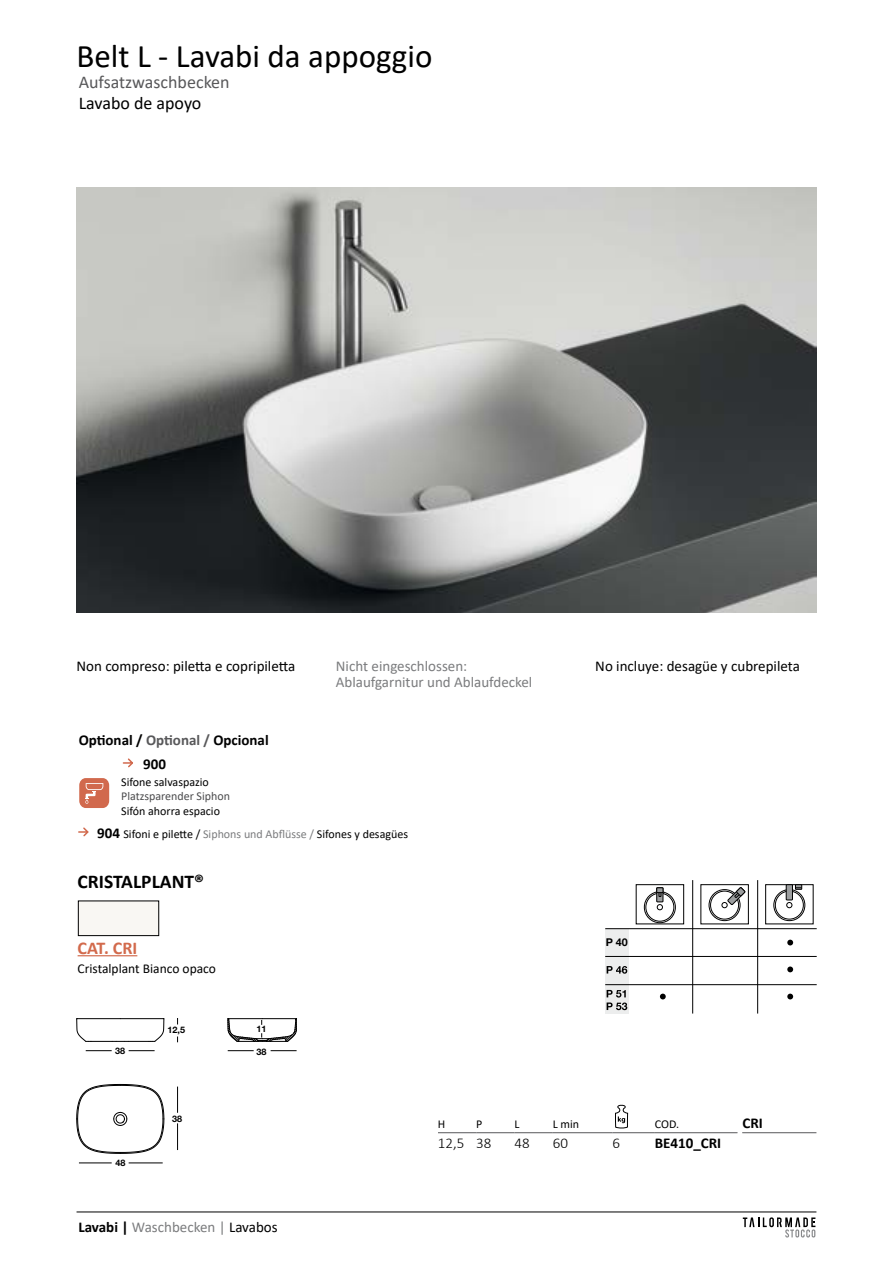
<style>
.page{position:relative;width:893px;height:1263px;background:#fff}
.page>*{position:absolute;margin:0;border:0;box-sizing:border-box;transform-origin:0 0}
.t1{font:33px "Calibri";color:#000}
.t2{font:700 19.5px "Calibri";color:#000}
.t3{font:18px "Calibri";color:#58585a}
.t4{font:18px "Calibri";color:#000}
.t5{font:700 18px "Calibri";color:#d26a4c}
.t6{font:15px/16.5px "Calibri";color:#7b7c7e}
.t7{font:15px "Calibri";color:#000}
.t8{font:700 15px/24px "Calibri";color:#000}
.t9{font:300 15px "Calibri";color:#000}
.t10{font:13.5px "Calibri";color:#000}
.t11{font:12px "Calibri";color:#000}
.t12{font:12px "Calibri";color:#4b4b4d}
.t13{font:700 10.8px "Helvetica Neue";color:#000}
.t14{font:700 9px "Helvetica Neue";color:#000}
.s1{color:#58585a}
.s2{font-weight:700;font-size:15px}
.s3{color:#7b7c7e}
.s4{font-weight:700;color:#000}
.s5{color:#000}
</style>
<div class="page">
<svg style="left:78px;top:827px;width:11px;height:10px"></svg>
<div style="left:79px;top:778px;width:30px;height:30px;background:#d1694d;border-radius:7px"></div>
<svg style="left:85px;top:783px;width:18px;height:21px"></svg>
<svg style="left:122px;top:758px;width:11px;height:10px"></svg>
<svg style="left:77px;top:1084px;width:87px;height:70px"></svg>
<svg style="left:77px;top:1018px;width:88px;height:24px"></svg>
<hr style="left:77px;top:1018px;width:43px;height:1px;background:#000">
<hr style="left:120px;top:1018px;width:43px;height:1px;background:#000">
<svg style="left:177px;top:1123px;width:1px;height:27px"></svg>
<svg style="left:177px;top:1086px;width:1px;height:27px"></svg>
<svg style="left:227px;top:1018px;width:70px;height:24px"></svg>
<hr style="left:79px;top:1163px;width:33px;height:1px;background:#000">
<hr style="left:129px;top:1163px;width:34px;height:1px;background:#000">
<svg style="left:86px;top:1050px;width:26px;height:1px"></svg>
<svg style="left:129px;top:1050px;width:26px;height:1px"></svg>
<svg style="left:228px;top:1050px;width:26px;height:1px"></svg>
<svg style="left:271px;top:1050px;width:26px;height:1px"></svg>
<div style="left:605px;top:928px;width:24px;height:85px;background:#eceded"></div>
<div style="left:765px;top:884px;width:48px;height:40px;border:1px solid #000"></div>
<svg style="left:774px;top:889px;width:31px;height:32px"></svg>
<div style="left:773px;top:889px;width:32px;height:32px;border:1px solid #000;border-radius:50%"></div>
<div style="left:775px;top:891px;width:28px;height:28px;background:#fff;border-radius:50%"></div>
<div style="left:775px;top:891px;width:29px;height:28px;border:1px solid #000;border-radius:50%"></div>
<svg style="left:786px;top:902px;width:6px;height:6px"></svg>
<div style="left:786px;top:885px;width:6px;height:15px;background:#9c9e9f"></div>
<div style="left:786px;top:884px;width:7px;height:16px;border:1px solid #000"></div>
<div style="left:795px;top:884px;width:7px;height:6px;border:1px solid #000"></div>
<svg style="left:795px;top:885px;width:7px;height:4px"></svg>
<div style="left:636px;top:884px;width:48px;height:40px;border:1px solid #000"></div>
<svg style="left:644px;top:892px;width:31px;height:31px"></svg>
<div style="left:644px;top:891px;width:32px;height:32px;border:1px solid #000;border-radius:50%"></div>
<div style="left:646px;top:893px;width:28px;height:28px;background:#fff;border-radius:50%"></div>
<div style="left:645px;top:893px;width:29px;height:28px;border:1px solid #000;border-radius:50%"></div>
<svg style="left:657px;top:904px;width:6px;height:6px"></svg>
<div style="left:657px;top:888px;width:6px;height:14px;background:#9c9e9f"></div>
<div style="left:656px;top:887px;width:7px;height:15px;border:1px solid #000"></div>
<svg style="left:657px;top:893px;width:6px;height:4px"></svg>
<div style="left:656px;top:887px;width:7px;height:6px;border:1px solid #000"></div>
<div style="left:700px;top:884px;width:49px;height:40px;border:1px solid #000"></div>
<svg style="left:709px;top:889px;width:31px;height:32px"></svg>
<div style="left:709px;top:889px;width:31px;height:32px;border:1px solid #000;border-radius:50%"></div>
<div style="left:710px;top:891px;width:29px;height:28px;background:#fff;border-radius:50%"></div>
<div style="left:710px;top:891px;width:29px;height:28px;border:1px solid #000;border-radius:50%"></div>
<svg style="left:722px;top:889px;width:24px;height:19px"></svg>
<svg style="left:736px;top:887px;width:9px;height:9px"></svg>
<div style="left:736px;top:887px;width:9px;height:9px;border:1px solid #000;border-radius:4px"></div>
<svg style="left:607px;top:990px;width:20px;height:20px"></svg>
<svg style="left:607px;top:966px;width:20px;height:8px"></svg>
<svg style="left:787px;top:994px;width:6px;height:5px"></svg>
<svg style="left:660px;top:994px;width:6px;height:5px"></svg>
<svg style="left:787px;top:966px;width:6px;height:6px"></svg>
<svg style="left:787px;top:940px;width:6px;height:5px"></svg>
<hr style="left:692px;top:880px;width:1px;height:133px;background:#000">
<hr style="left:605px;top:956px;width:211px;height:1px;background:#000">
<hr style="left:605px;top:984px;width:211px;height:1px;background:#000">
<hr style="left:605px;top:928px;width:211px;height:1px;background:#000">
<hr style="left:757px;top:880px;width:1px;height:133px;background:#000">
<hr style="left:78px;top:955px;width:59px;height:1px;background:#d26a4c">
<div style="left:78px;top:901px;width:81px;height:35px;background:#f9f7f3;border:1px solid #000"></div>
<hr style="left:77px;top:1212px;width:739px;height:1px;background:#000">
<img style="left:77px;top:187px;width:739px;height:426px">
<hr style="left:438px;top:1132px;width:38px;height:1px;background:#58585a">
<hr style="left:476px;top:1132px;width:38px;height:1px;background:#58585a">
<hr style="left:514px;top:1132px;width:39px;height:1px;background:#58585a">
<hr style="left:553px;top:1132px;width:59px;height:1px;background:#58585a">
<hr style="left:612px;top:1132px;width:43px;height:1px;background:#58585a">
<hr style="left:655px;top:1132px;width:83px;height:1px;background:#58585a">
<hr style="left:742px;top:1132px;width:74px;height:1px;background:#58585a">
<svg style="left:615px;top:1105px;width:13px;height:23px"></svg>
<svg style="left:743px;top:1217px;width:72px;height:20px"></svg>
<h1 class="t1" style="left:77px;top:33px;width:357px">Belt L - Lavabi da appoggio</h1>
<h3 class="t3" style="left:79px;top:70px;width:153px">Aufsatzwaschbecken</h3>
<h3 class="t4" style="left:79px;top:91px;width:124px">Lavabo de apoyo</h3>
<p class="t7" style="left:77px;top:655px;width:220px">Non compreso: piletta e copripiletta</p>
<p class="t6" style="left:336px;top:657px;width:198px">Nicht eingeschlossen:<br>Ablaufgarnitur und Ablaufdeckel</p>
<p class="t7" style="left:595px;top:655px;width:206px">No incluye: desagüe y cubrepileta</p>
<p class="t8" style="left:143px;top:728px;width:127px;text-indent:-64px">Optional / <span class="s1">Optional /</span> Opcional<br>900</p>
<p class="t11" style="left:121px;top:773px;width:89px">Sifone salvaspazio</p>
<p class="t12" style="left:121px;top:788px;width:110px">Platzsparender Siphon</p>
<p class="t11" style="left:121px;top:802px;width:100px">Sifón ahorra espacio</p>
<p class="t11" style="left:97px;top:825px;width:312px"><span class="s2">904</span> Sifoni e pilette / <span class="s3">Siphons und Abflüsse /</span> Sifones y desagües</p>
<h2 class="t2" style="left:78px;top:867px;width:128px">CRISTALPLANT®</h2>
<h3 class="t5" style="left:78px;top:935px;width:61px">CAT. CRI</h3>
<p class="t10" style="left:78px;top:959px;width:140px">Cristalplant Bianco opaco</p>
<p class="t14" style="left:168px;top:1024px;width:19px">12,5</p>
<p class="t14" style="left:256px;top:1023px;width:12px">11</p>
<p class="t14" style="left:115px;top:1045px;width:12px">38</p>
<p class="t14" style="left:256px;top:1046px;width:12px">38</p>
<p class="t14" style="left:115px;top:1157px;width:12px">48</p>
<p class="t14" style="left:172px;top:1113px;width:12px">38</p>
<p class="t6" style="left:78px;top:1218px;width:201px"><span class="s4">Lavabi |</span> Waschbecken | <span class="s5">Lavabos</span></p>
<p class="t13" style="left:606px;top:936px;width:24px">P 40</p>
<p class="t11" style="left:438px;top:1116px;width:9px">H</p>
<p class="t11" style="left:476px;top:1116px;width:8px">P</p>
<p class="t11" style="left:514px;top:1116px;width:7px">L</p>
<p class="t11" style="left:553px;top:1116px;width:28px">L min</p>
<p class="t11" style="left:655px;top:1116px;width:26px">COD.</p>
<p class="t8" style="left:742px;top:1111px;width:22px">CRI</p>
<p class="t9" style="left:438px;top:1134px;width:55px">12,5 38</p>
<p class="t9" style="left:514px;top:1134px;width:17px">48</p>
<p class="t9" style="left:553px;top:1134px;width:17px">60</p>
<p class="t9" style="left:612px;top:1134px;width:9px">6</p>
<p class="t8" style="left:655px;top:1131px;width:68px">BE410_CRI</p>
</div>
